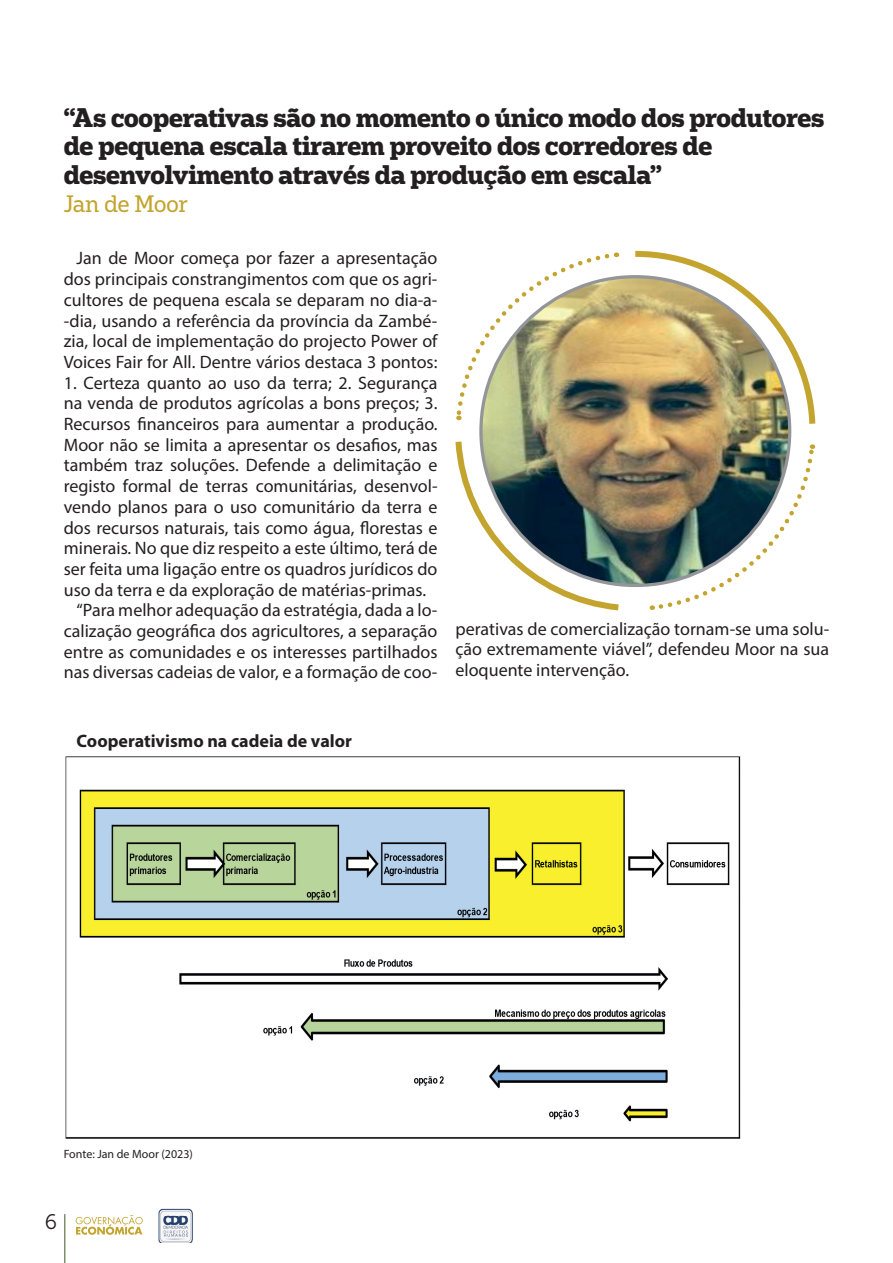
<style>
.page{position:relative;width:893px;height:1263px;background:#fff}
.page>*{position:absolute;margin:0;border:0;box-sizing:border-box;transform-origin:0 0}
.t1{font:700 25.5px/28.5px "Popular";letter-spacing:-.01em;color:#231f20}
.t2{font:22.5px "Popular";letter-spacing:-.005em;color:#c2a42e}
.t3{font:21px "Museo 300";color:#231f20}
.t4{font:18px/20.7px "Myriad Pro";color:#231f20;text-align:justify}
.t5{font:700 18px "Myriad Pro";color:#231f20}
.t6{font:12px "Myriad Pro";color:#231f20}
</style>
<div class="page">
<hr style="left:65px;top:1214px;width:1px;height:49px;background:#425827">
<svg style="left:76px;top:1215px;width:67px;height:20px"></svg>
<img style="left:159px;top:1209px;width:34px;height:34px">
<img style="left:455px;top:250px;width:361px;height:361px">
<img style="left:65px;top:756px;width:676px;height:383px">
<h1 class="t1" style="left:64px;top:102px;width:762px">“As cooperativas são no momento o único modo dos produtores de pequena escala tirarem proveito dos corredores de desenvolvimento através da produção em escala”</h1>
<p class="t2" style="left:64px;top:189px;width:126px">Jan de Moor</p>
<p class="t4" style="left:64px;top:248px;width:375px;text-indent:13px">Jan de Moor começa por fazer a apresentação dos principais constrangimentos com que os agri&shy;cultores de pequena escala se deparam no dia-a--dia, usando a referência da província da Zambé&shy;zia, local de implementação do projecto Power of Voices Fair for All. Dentre vários destaca 3 pontos:</p>
<p class="t4" style="left:64px;top:372px;width:375px">1. Certeza quanto ao uso da terra; 2. Segurança</p>
<p class="t4" style="left:64px;top:393px;width:375px">na venda de produtos agrícolas a bons preços; 3.</p>
<p class="t4" style="left:64px;top:413px;width:375px">Recursos financeiros para aumentar a produção.</p>
<p class="t4" style="left:64px;top:434px;width:375px">Moor não se limita a apresentar os desafios, mas</p>
<p class="t4" style="left:64px;top:455px;width:375px">também traz soluções. Defende a delimitação e</p>
<p class="t4" style="left:64px;top:475px;width:375px">registo formal de terras comunitárias, desenvol-</p>
<p class="t4" style="left:64px;top:496px;width:375px">vendo planos para o uso comunitário da terra e</p>
<p class="t4" style="left:64px;top:517px;width:375px">dos recursos naturais, tais como água, florestas e</p>
<p class="t4" style="left:64px;top:537px;width:375px">minerais. No que diz respeito a este último, terá de</p>
<p class="t4" style="left:64px;top:558px;width:375px">ser feita uma ligação entre os quadros jurídicos do</p>
<p class="t4" style="left:64px;top:579px;width:364px">uso da terra e da exploração de matérias-primas.</p>
<p class="t4" style="left:77px;top:600px;width:362px">“Para melhor adequação da estratégia, dada a lo-</p>
<p class="t4" style="left:64px;top:620px;width:375px">calização geográfica dos agricultores, a separação</p>
<p class="t4" style="left:64px;top:641px;width:375px">entre as comunidades e os interesses partilhados</p>
<p class="t4" style="left:64px;top:662px;width:375px">nas diversas cadeias de valor, e a formação de coo-</p>
<p class="t4" style="left:455px;top:618px;width:375px">perativas de comercialização tornam-se uma solu&shy;ção extremamente viável”, defendeu Moor na sua eloquente intervenção.</p>
<p class="t5" style="left:77px;top:729px;width:277px">Cooperativismo na cadeia de valor</p>
<p class="t6" style="left:64px;top:1146px;width:131px">Fonte: Jan de Moor (2023)</p>
<p class="t3" style="left:45px;top:1210px;width:13px">6</p>
</div>
